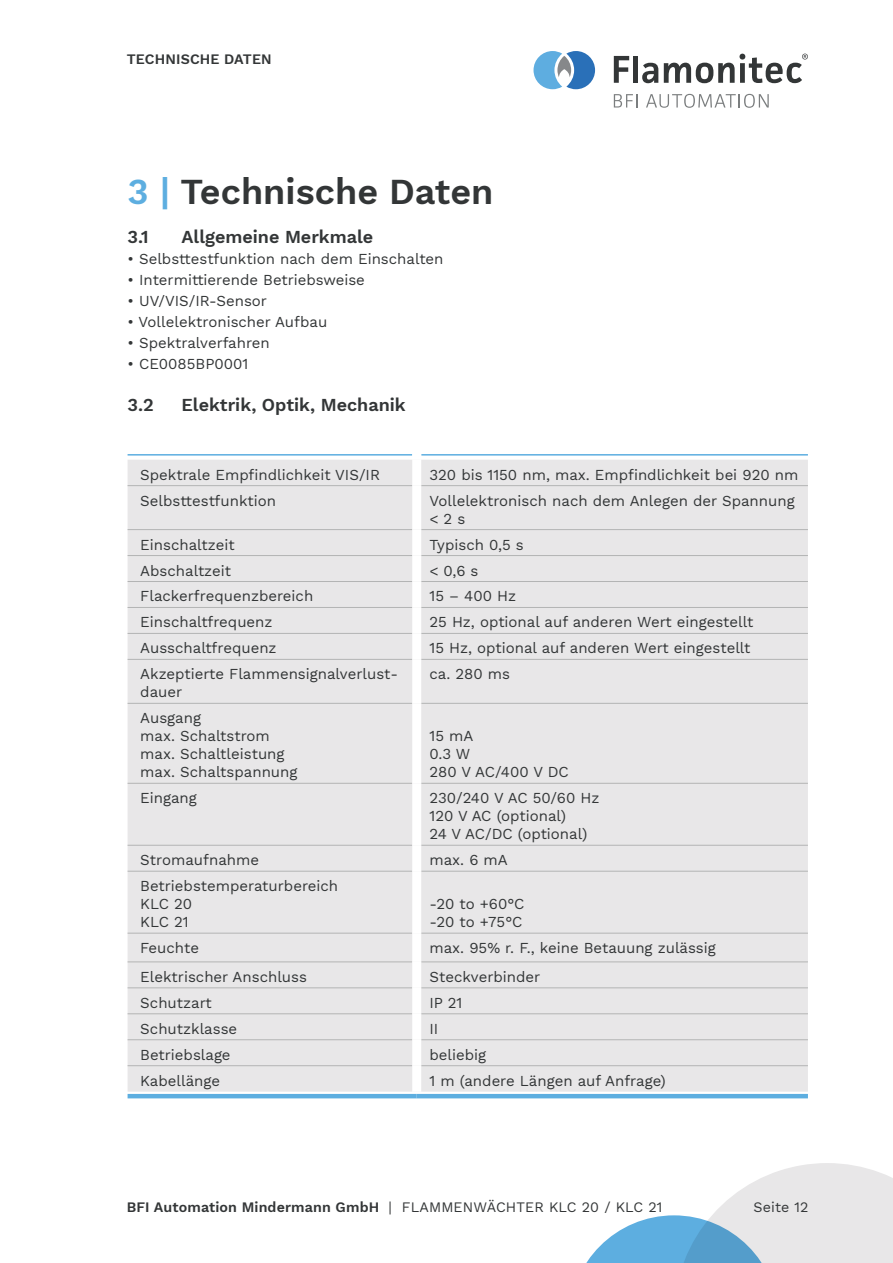
<style>
.page{position:relative;width:893px;height:1263px;background:#fff}
.page>*{position:absolute;margin:0;border:0;box-sizing:border-box;transform-origin:0 0}
.t1{font:600 36px "Work Sans";color:#333637}
.t2{font:600 18px "Work Sans";color:#333637}
.t3{font:15px/18px "Work Sans";color:#333637}
.t4{font:600 14.25px "Work Sans";letter-spacing:.01em;color:#333637}
.t5{font:14.25px "Work Sans";letter-spacing:.01em;color:#333637}
.s1{color:#5daee0}
.s2{font-weight:400}
</style>
<div class="page">
<svg style="left:586px;top:1163px;width:307px;height:100px"></svg>
<svg style="left:614px;top:56px;width:15px;height:27px"></svg>
<div style="left:633px;top:56px;width:5px;height:27px;background:#333637"></div>
<svg style="left:642px;top:63px;width:16px;height:20px"></svg>
<svg style="left:614px;top:94px;width:24px;height:14px"></svg>
<svg style="left:646px;top:94px;width:123px;height:14px"></svg>
<svg style="left:533px;top:51px;width:62px;height:38px"></svg>
<svg style="left:664px;top:54px;width:144px;height:29px"></svg>
<div style="left:128px;top:460px;width:680px;height:632px;background:#e8e7e8"></div>
<hr style="left:128px;top:454px;width:284px;height:2px;background:#5daee0">
<hr style="left:421px;top:454px;width:387px;height:2px;background:#5daee0">
<hr style="left:128px;top:485px;width:284px;height:1px;background:#b3b4b4">
<hr style="left:421px;top:485px;width:387px;height:1px;background:#b3b4b4">
<hr style="left:128px;top:529px;width:284px;height:1px;background:#b3b4b4">
<hr style="left:421px;top:529px;width:387px;height:1px;background:#b3b4b4">
<hr style="left:128px;top:555px;width:284px;height:1px;background:#b3b4b4">
<hr style="left:421px;top:555px;width:387px;height:1px;background:#b3b4b4">
<hr style="left:128px;top:581px;width:284px;height:1px;background:#b3b4b4">
<hr style="left:421px;top:581px;width:387px;height:1px;background:#b3b4b4">
<hr style="left:128px;top:607px;width:284px;height:1px;background:#b3b4b4">
<hr style="left:421px;top:607px;width:387px;height:1px;background:#b3b4b4">
<hr style="left:128px;top:633px;width:284px;height:1px;background:#b3b4b4">
<hr style="left:421px;top:633px;width:387px;height:1px;background:#b3b4b4">
<hr style="left:128px;top:659px;width:284px;height:1px;background:#b3b4b4">
<hr style="left:421px;top:659px;width:387px;height:1px;background:#b3b4b4">
<hr style="left:128px;top:703px;width:284px;height:1px;background:#b3b4b4">
<hr style="left:421px;top:703px;width:387px;height:1px;background:#b3b4b4">
<hr style="left:128px;top:783px;width:284px;height:1px;background:#b3b4b4">
<hr style="left:421px;top:783px;width:387px;height:1px;background:#b3b4b4">
<hr style="left:128px;top:845px;width:284px;height:1px;background:#b3b4b4">
<hr style="left:421px;top:845px;width:387px;height:1px;background:#b3b4b4">
<hr style="left:128px;top:871px;width:284px;height:1px;background:#b3b4b4">
<hr style="left:421px;top:871px;width:387px;height:1px;background:#b3b4b4">
<hr style="left:128px;top:933px;width:284px;height:1px;background:#b3b4b4">
<hr style="left:421px;top:933px;width:387px;height:1px;background:#b3b4b4">
<hr style="left:128px;top:987px;width:284px;height:1px;background:#b3b4b4">
<hr style="left:421px;top:987px;width:387px;height:1px;background:#b3b4b4">
<hr style="left:128px;top:961px;width:284px;height:1px;background:#b3b4b4">
<hr style="left:421px;top:961px;width:387px;height:1px;background:#b3b4b4">
<hr style="left:128px;top:1013px;width:284px;height:1px;background:#b3b4b4">
<hr style="left:421px;top:1013px;width:387px;height:1px;background:#b3b4b4">
<hr style="left:128px;top:1039px;width:284px;height:1px;background:#b3b4b4">
<hr style="left:421px;top:1039px;width:387px;height:1px;background:#b3b4b4">
<hr style="left:128px;top:1065px;width:284px;height:1px;background:#b3b4b4">
<hr style="left:421px;top:1065px;width:387px;height:1px;background:#b3b4b4">
<div style="left:412px;top:460px;width:9px;height:26px;background:#fff"></div>
<div style="left:412px;top:486px;width:9px;height:44px;background:#fff"></div>
<div style="left:412px;top:530px;width:9px;height:25px;background:#fff"></div>
<div style="left:412px;top:555px;width:9px;height:26px;background:#fff"></div>
<div style="left:412px;top:581px;width:9px;height:26px;background:#fff"></div>
<div style="left:412px;top:607px;width:9px;height:26px;background:#fff"></div>
<div style="left:412px;top:633px;width:9px;height:26px;background:#fff"></div>
<div style="left:412px;top:659px;width:9px;height:44px;background:#fff"></div>
<div style="left:412px;top:703px;width:9px;height:80px;background:#fff"></div>
<div style="left:412px;top:783px;width:9px;height:62px;background:#fff"></div>
<div style="left:412px;top:845px;width:9px;height:26px;background:#fff"></div>
<div style="left:412px;top:871px;width:9px;height:62px;background:#fff"></div>
<div style="left:412px;top:933px;width:9px;height:29px;background:#fff"></div>
<div style="left:412px;top:962px;width:9px;height:26px;background:#fff"></div>
<div style="left:412px;top:988px;width:9px;height:26px;background:#fff"></div>
<div style="left:412px;top:1014px;width:9px;height:26px;background:#fff"></div>
<div style="left:412px;top:1040px;width:9px;height:26px;background:#fff"></div>
<div style="left:412px;top:1066px;width:9px;height:26px;background:#fff"></div>
<hr style="left:128px;top:1094px;width:289px;height:4px;background:#5daee0">
<hr style="left:417px;top:1094px;width:391px;height:4px;background:#5daee0">
<p class="t4" style="left:127px;top:49px;width:146px">TECHNISCHE DATEN</p>
<p class="t1" style="left:128px;top:165px;width:367px"><span class="s1">3 |</span> Technische Daten</p>
<p class="t2" style="left:128px;top:223px;width:23px">3.1</p>
<p class="t2" style="left:182px;top:223px;width:193px">Allgemeine Merkmale</p>
<p class="t3" style="left:128px;top:249px;width:317px">• Selbsttestfunktion nach dem Einschalten</p>
<p class="t3" style="left:128px;top:270px;width:239px">• Intermittierende Betriebsweise</p>
<p class="t3" style="left:128px;top:291px;width:141px">• UV/VIS/IR-Sensor</p>
<p class="t3" style="left:128px;top:312px;width:201px">• Vollelektronischer Aufbau</p>
<p class="t3" style="left:128px;top:333px;width:144px">• Spektralverfahren</p>
<p class="t3" style="left:128px;top:354px;width:122px">• CE0085BP0001</p>
<p class="t2" style="left:128px;top:391px;width:28px">3.2</p>
<p class="t2" style="left:182px;top:391px;width:226px">Elektrik, Optik, Mechanik</p>
<p class="t3" style="left:140px;top:465px;width:241px">Spektrale Empfindlichkeit VIS/IR</p>
<p class="t3" style="left:429px;top:465px;width:370px">320 bis 1150 nm, max. Empfindlichkeit bei 920 nm</p>
<p class="t3" style="left:140px;top:491px;width:137px">Selbsttestfunktion</p>
<p class="t3" style="left:429px;top:491px;width:367px">Vollelektronisch nach dem Anlegen der Spannung &lt; 2 s</p>
<p class="t3" style="left:140px;top:535px;width:96px">Einschaltzeit</p>
<p class="t3" style="left:429px;top:535px;width:96px">Typisch 0,5 s</p>
<p class="t3" style="left:140px;top:561px;width:92px">Abschaltzeit</p>
<p class="t3" style="left:429px;top:561px;width:51px">&lt; 0,6 s</p>
<p class="t3" style="left:140px;top:587px;width:174px">Flackerfrequenzbereich</p>
<p class="t3" style="left:429px;top:587px;width:88px">15 – 400 Hz</p>
<p class="t3" style="left:140px;top:613px;width:134px">Einschaltfrequenz</p>
<p class="t3" style="left:429px;top:613px;width:325px">25 Hz, optional auf anderen Wert eingestellt</p>
<p class="t3" style="left:140px;top:639px;width:138px">Ausschaltfrequenz</p>
<p class="t3" style="left:429px;top:639px;width:322px">15 Hz, optional auf anderen Wert eingestellt</p>
<p class="t3" style="left:140px;top:665px;width:259px">Akzeptierte Flammensignalverlust&shy;dauer</p>
<p class="t3" style="left:429px;top:665px;width:82px">ca. 280 ms</p>
<p class="t3" style="left:140px;top:708px;width:62px">Ausgang</p>
<p class="t3" style="left:140px;top:726px;width:131px">max. Schaltstrom</p>
<p class="t3" style="left:140px;top:744px;width:146px">max. Schaltleistung</p>
<p class="t3" style="left:140px;top:762px;width:159px">max. Schaltspannung</p>
<p class="t3" style="left:429px;top:726px;width:45px">15 mA</p>
<p class="t3" style="left:429px;top:744px;width:42px">0.3 W</p>
<p class="t3" style="left:429px;top:762px;width:141px">280 V AC/400 V DC</p>
<p class="t3" style="left:140px;top:788px;width:58px">Eingang</p>
<p class="t3" style="left:429px;top:788px;width:171px">230/240 V AC 50/60 Hz</p>
<p class="t3" style="left:429px;top:806px;width:138px">120 V AC (optional)</p>
<p class="t3" style="left:429px;top:824px;width:159px">24 V AC/DC (optional)</p>
<p class="t3" style="left:140px;top:850px;width:120px">Stromaufnahme</p>
<p class="t3" style="left:429px;top:850px;width:80px">max. 6 mA</p>
<p class="t3" style="left:140px;top:876px;width:199px">Betriebstemperaturbereich</p>
<p class="t3" style="left:140px;top:894px;width:53px">KLC 20</p>
<p class="t3" style="left:140px;top:912px;width:50px">KLC 21</p>
<p class="t3" style="left:429px;top:894px;width:97px">-20 to +60°C</p>
<p class="t3" style="left:429px;top:912px;width:95px">-20 to +75°C</p>
<p class="t3" style="left:140px;top:938px;width:60px">Feuchte</p>
<p class="t3" style="left:429px;top:938px;width:288px">max. 95% r. F., keine Betauung zulässig</p>
<p class="t3" style="left:140px;top:967px;width:168px">Elektrischer Anschluss</p>
<p class="t3" style="left:429px;top:967px;width:112px">Steckverbinder</p>
<p class="t3" style="left:140px;top:993px;width:73px">Schutzart</p>
<p class="t3" style="left:429px;top:993px;width:34px">IP 21</p>
<p class="t3" style="left:140px;top:1019px;width:98px">Schutzklasse</p>
<p class="t3" style="left:429px;top:1019px;width:10px">II</p>
<p class="t3" style="left:140px;top:1045px;width:92px">Betriebslage</p>
<p class="t3" style="left:429px;top:1045px;width:58px">beliebig</p>
<p class="t3" style="left:140px;top:1071px;width:81px">Kabellänge</p>
<p class="t3" style="left:429px;top:1071px;width:238px">1 m (andere Längen auf Anfrage)</p>
<p class="t4" style="left:127px;top:1197px;width:537px">BFI Automation Mindermann GmbH <span class="s2">| FLAMMENWÄCHTER KLC 20 / KLC 21</span></p>
<p class="t5" style="left:754px;top:1197px;width:56px">Seite 12</p>
</div>
